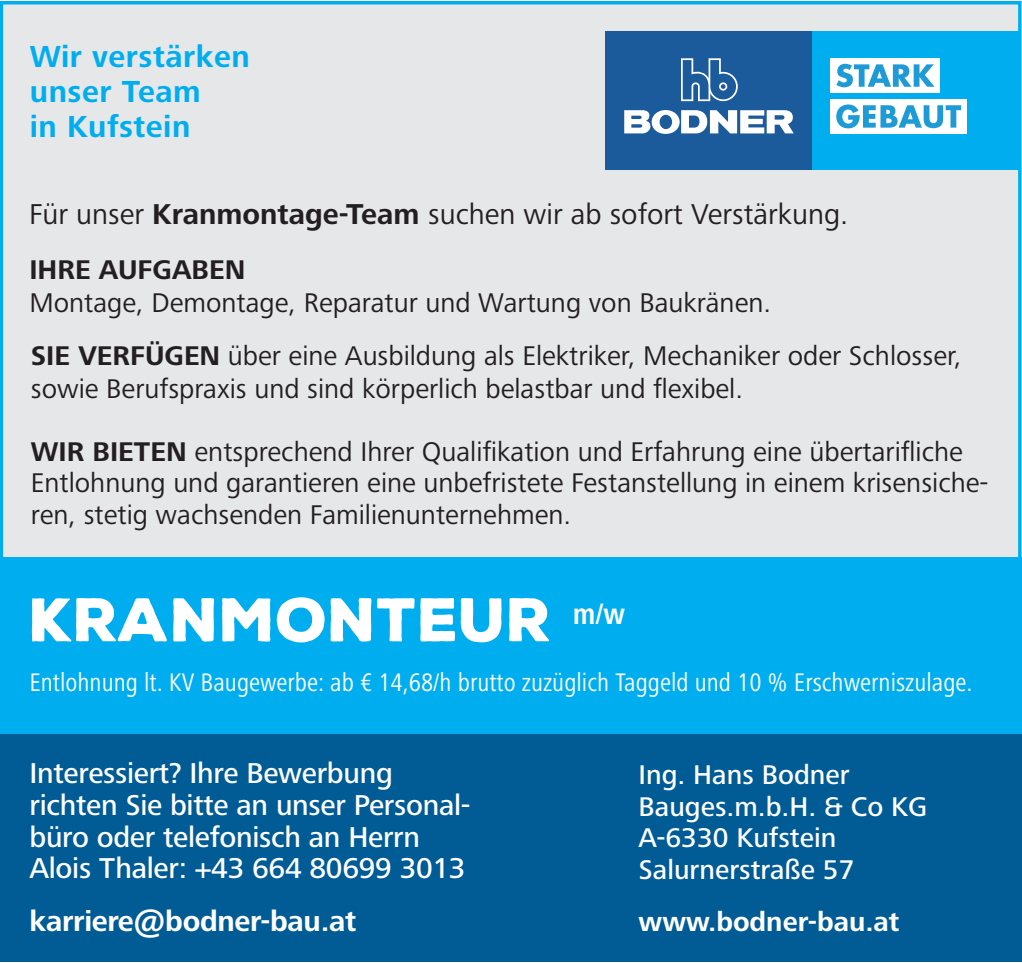
<style>
.page{position:relative;width:1022px;height:963px;background:#fff}
.page>*{position:absolute;margin:0;border:0;box-sizing:border-box;transform-origin:0 0}
.Fließtext{font:900 59.5px "Nexa Rust Sans";color:#fff}
.Fließtext-2{font:700 31.5px "Frutiger Next Pro";letter-spacing:.015em;color:#00aeef}
.Fließtext-3{font:500 29.75px/31.5px "Frutiger Next Pro";letter-spacing:-.01em;color:#fff}
.Fließtext-4{font:29.75px "Frutiger Next Pro";color:#231f20}
.Fließtext-5{font:700 29.75px "Frutiger Next Pro";letter-spacing:-.01em;color:#fff}
.Fließtext-6{font:28px/32.2px "Frutiger Next Pro";color:#231f20}
.Fließtext-7{font:500 28px "Frutiger Next Pro";color:#fff}
.Fließtext-8{font:700 28px "Frutiger Next Pro";color:#fff}
.t1{font:700 28px "Frutiger Next Pro";color:#231f20}
.Fließtext-9{font:condensed 26.25px "Frutiger Next Pro";color:#fff}
.s1{font-weight:700}
</style>
<div class="page">
<div style="left:1px;top:3px;width:1019px;height:556px;background:#e6e7e9"></div>
<div style="left:0;top:1px;width:1022px;height:560px;border:4px solid #00aeef"></div>
<div style="left:812px;top:31px;width:206px;height:139px;background:#00aeef"></div>
<div style="left:831px;top:58px;width:109px;height:35px;background:#fff"></div>
<div style="left:831px;top:99px;width:136px;height:34px;background:#fff"></div>
<svg style="left:836px;top:64px;width:98px;height:23px"></svg>
<svg style="left:836px;top:104px;width:125px;height:24px"></svg>
<div style="left:605px;top:31px;width:207px;height:139px;background:#1b5a9b"></div>
<svg style="left:681px;top:58px;width:57px;height:43px"></svg>
<svg style="left:719px;top:82px;width:8px;height:9px"></svg>
<svg style="left:624px;top:110px;width:170px;height:24px"></svg>
<div style="left:0;top:733px;width:1022px;height:228px;background:#015b95"></div>
<div style="left:0;top:557px;width:1022px;height:177px;background:#00aeef"></div>
<p class="Fließtext-2" style="left:30px;top:38px;width:221px">Wir verstärken</p>
<p class="Fließtext-2" style="left:30px;top:73px;width:172px">unser Team</p>
<p class="Fließtext-2" style="left:30px;top:108px;width:162px">in Kufstein</p>
<p class="Fließtext-4" style="left:29px;top:197px;width:820px">Für unser <span class="s1">Kranmontage-Team</span> suchen wir ab sofort Verstärkung.</p>
<p class="t1" style="left:29px;top:253px;width:217px">IHRE AUFGABEN</p>
<p class="Fließtext-6" style="left:29px;top:287px;width:743px">Montage, Demontage, Reparatur und Wartung von Baukränen.</p>
<p class="Fließtext-6" style="left:31px;top:340px;width:932px"><span class="s1">SIE VERFÜGEN</span> über eine Ausbildung als Elektriker, Mechaniker oder Schlosser, sowie Berufspraxis und sind körperlich belastbar und flexibel.</p>
<p class="Fließtext-6" style="left:31px;top:435px;width:933px"><span class="s1">WIR BIETEN</span> entsprechend Ihrer Qualifikation und Erfahrung eine übertarifliche</p>
<p class="Fließtext-6" style="left:31px;top:467px;width:959px">Entlohnung und garantieren eine unbefristete Festanstellung in einem krisensiche&shy;ren, stetig wachsenden Familienunternehmen.</p>
<p class="Fließtext" style="left:30px;top:579px;width:597px">KRANMONTEUR <sup>m/w</sup></p>
<p class="Fließtext-9" style="left:29px;top:667px;width:945px">Entlohnung lt. KV Baugewerbe: ab € 14,68/h brutto zuzüglich Taggeld und 10 % Erschwerniszulage.</p>
<p class="Fließtext-3" style="left:30px;top:757px;width:443px">Interessiert? Ihre Bewerbung richten Sie bitte an unser Personal-</p>
<p class="Fließtext-3" style="left:30px;top:820px;width:438px">büro oder telefonisch an Herrn<br>Alois Thaler: +43 664 80699 3013</p>
<p class="Fließtext-5" style="left:30px;top:903px;width:328px">karriere@bodner-bau.at</p>
<p class="Fließtext-7" style="left:639px;top:758px;width:213px">Ing. Hans Bodner</p>
<p class="Fließtext-7" style="left:639px;top:790px;width:290px">Bauges.m.b.H. &amp; Co KG</p>
<p class="Fließtext-7" style="left:639px;top:821px;width:199px">A-6330 Kufstein</p>
<p class="Fließtext-7" style="left:639px;top:853px;width:217px">Salurnerstraße 57</p>
<p class="Fließtext-8" style="left:639px;top:905px;width:262px">www.bodner-bau.at</p>
</div>
